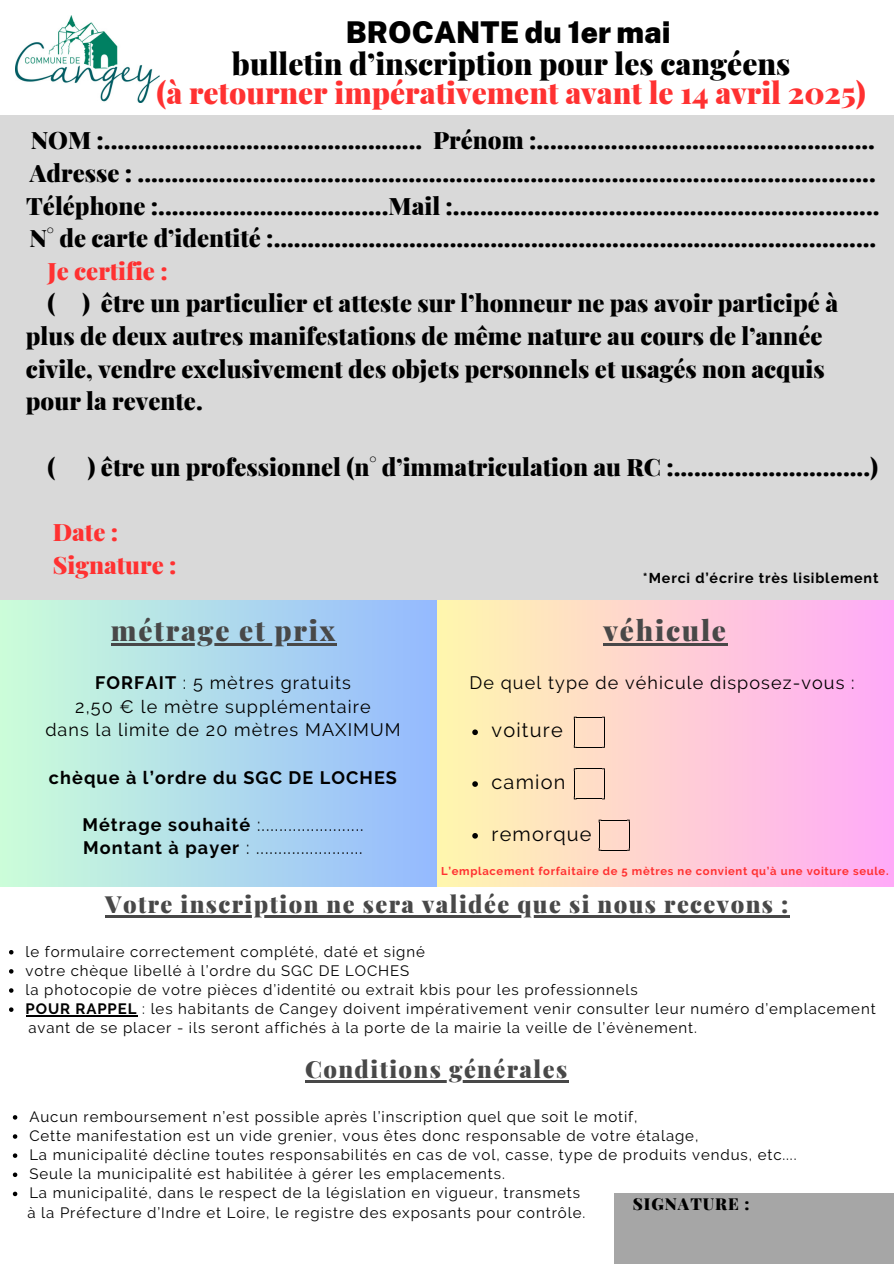
<style>
.page{position:relative;width:894px;height:1264px;background:#fff}
.page>*{position:absolute;margin:0;border:0;box-sizing:border-box;transform-origin:0 0}
.t1{font:900 30px/30.3px "Playfair Display";color:#ff3131;text-align:center}
.t2{font:900 28.2px "Playfair Display";letter-spacing:.06em;color:#484848}
.t3{font:900 24px "Playfair Display";color:#000}
.t4{font:900 24px/32.7px "Playfair Display";color:#ff3131}
.t5{font:900 23.7px "Playfair Display";letter-spacing:.06em;color:#484848}
.t6{font:19.95px "Raleway";letter-spacing:.06em;color:#000}
.t7{font:18px/23.7px "Raleway";letter-spacing:.06em;color:#000;text-align:center}
.t8{font:700 18px "Raleway";letter-spacing:.06em;color:#000}
.t9{font:900 16.5px "Playfair Display";letter-spacing:.06em;color:#000}
.t10{font:15px "Raleway";letter-spacing:.06em;color:#000}
.t11{font:700 14.25px "Raleway";letter-spacing:.06em;color:#000}
.t12{font:700 11.25px "Raleway";letter-spacing:.06em;color:#ff3131}
.s1{font-family:"Public Sans";color:#000}
.s2{color:#000}
.s3{font-weight:700}
</style>
<div class="page">
<div style="left:436px;top:600px;width:457px;height:286px;background:linear-gradient(to right,#fef7ac,#ffaaf8)"></div>
<div style="left:0;top:116px;width:893px;height:484px;background:#d9d9d9"></div>
<hr style="left:603px;top:643px;width:124px;height:2px;background:#484848">
<svg style="left:472px;top:729px;width:6px;height:6px"></svg>
<svg style="left:472px;top:781px;width:6px;height:5px"></svg>
<svg style="left:472px;top:833px;width:6px;height:5px"></svg>
<div style="left:0;top:600px;width:436px;height:286px;background:linear-gradient(to right,#ccfdd9,#95baff)"></div>
<div style="left:614px;top:1193px;width:279px;height:70px;background:#a6a6a6"></div>
<img style="left:15px;top:15px;width:144px;height:87px">
<svg style="left:573px;top:716px;width:31px;height:31px"></svg>
<hr style="left:111px;top:643px;width:225px;height:2px;background:#484848">
<hr style="left:105px;top:915px;width:684px;height:2px;background:#484848">
<svg style="left:9px;top:950px;width:5px;height:4px"></svg>
<svg style="left:9px;top:969px;width:5px;height:4px"></svg>
<svg style="left:9px;top:988px;width:5px;height:4px"></svg>
<svg style="left:9px;top:1007px;width:5px;height:4px"></svg>
<hr style="left:25px;top:1015px;width:112px;height:1px;background:#000">
<hr style="left:305px;top:1080px;width:263px;height:2px;background:#484848">
<svg style="left:13px;top:1115px;width:4px;height:4px"></svg>
<svg style="left:13px;top:1134px;width:4px;height:4px"></svg>
<svg style="left:13px;top:1153px;width:4px;height:4px"></svg>
<svg style="left:13px;top:1172px;width:4px;height:4px"></svg>
<svg style="left:13px;top:1191px;width:4px;height:5px"></svg>
<svg style="left:573px;top:768px;width:31px;height:31px"></svg>
<svg style="left:598px;top:819px;width:31px;height:31px"></svg>
<h3 class="t1" style="left:156px;top:16px;width:710px"><span class="s1">BROCANTE du 1er mai<br></span><span class="s2">bulletin d’inscription pour les cangéens<br></span>(à retourner impérativement avant le 14 avril 2025)</h3>
<h2 class="t3" style="left:31px;top:123px;width:845px">NOM :............................................... Prénom :..................................................</h2>
<h2 class="t3" style="left:30px;top:156px;width:847px">Adresse : .............................................................................................................</h2>
<h2 class="t3" style="left:26px;top:188px;width:854px">Téléphone :..................................Mail :...............................................................</h2>
<h2 class="t3" style="left:29px;top:221px;width:848px">N° de carte d’identité :.........................................................................................</h2>
<h2 class="t4" style="left:47px;top:253px;width:122px">Je certifie :</h2>
<h2 class="t3" style="left:47px;top:286px;width:792px">( ) être un particulier et atteste sur l’honneur ne pas avoir participé à</h2>
<h2 class="t3" style="left:26px;top:319px;width:797px">plus de deux autres manifestations de même nature au cours de l’année</h2>
<h2 class="t3" style="left:26px;top:352px;width:800px">civile, vendre exclusivement des objets personnels et usagés non acquis</h2>
<h2 class="t3" style="left:26px;top:384px;width:178px">pour la revente.</h2>
<h1 class="t3" style="left:47px;top:449px;width:10px">(</h1>
<h1 class="t3" style="left:87px;top:449px;width:791px">) être un professionnel (n° d’immatriculation au RC :.............................)</h1>
<h4 class="t4" style="left:53px;top:514px;width:125px">Date :<br>Signature :</h4>
<p class="t11" style="left:642px;top:570px;width:237px">*Merci d’écrire très lisiblement</p>
<p class="t2" style="left:603px;top:610px;width:124px">véhicule</p>
<h1 class="t7" style="left:469px;top:670px;width:386px">De quel type de véhicule disposez-vous :</h1>
<p class="t6" style="left:491px;top:718px;width:73px">voiture</p>
<h2 class="t6" style="left:491px;top:770px;width:75px">camion</h2>
<h4 class="t2" style="left:111px;top:610px;width:225px">métrage et prix</h4>
<h1 class="t7" style="left:45px;top:670px;width:357px"><span class="s3">FORFAIT</span> : 5 mètres gratuits<br>2,50 € le mètre supplémentaire<br>dans la limite de 20 mètres MAXIMUM</h1>
<h4 class="t8" style="left:49px;top:766px;width:349px">chèque à l’ordre du SGC DE LOCHES</h4>
<p class="t7" style="left:82px;top:812px;width:282px;text-align:left"><span class="s3">Métrage souhaité</span> :.......................<br><span class="s3">Montant à payer</span> : ........................</p>
<p class="t5" style="left:105px;top:887px;width:684px">Votre inscription ne sera validée que si nous recevons :</p>
<p class="t10" style="left:25px;top:942px;width:400px">le formulaire correctement complété, daté et signé</p>
<p class="t10" style="left:25px;top:961px;width:385px">votre chèque libellé à l’ordre du SGC DE LOCHES</p>
<p class="t10" style="left:25px;top:980px;width:613px">la photocopie de votre pièces d’identité ou extrait kbis pour les professionnels</p>
<p class="t10" style="left:25px;top:1000px;width:851px"><span class="s3">POUR RAPPEL</span> : les habitants de Cangey doivent impérativement venir consulter leur numéro d’emplacement</p>
<p class="t10" style="left:28px;top:1019px;width:669px">avant de se placer - ils seront affichés à la porte de la mairie la veille de l’évènement.</p>
<h2 class="t5" style="left:305px;top:1052px;width:263px">Conditions générales</h2>
<p class="t10" style="left:29px;top:1107px;width:609px">Aucun remboursement n’est possible après l’inscription quel que soit le motif,</p>
<p class="t10" style="left:29px;top:1126px;width:670px">Cette manifestation est un vide grenier, vous êtes donc responsable de votre étalage,</p>
<p class="t10" style="left:29px;top:1145px;width:768px">La municipalité décline toutes responsabilités en cas de vol, casse, type de produits vendus, etc....</p>
<p class="t10" style="left:29px;top:1165px;width:477px">Seule la municipalité est habilitée à gérer les emplacements.</p>
<h6 class="t10" style="left:29px;top:1184px;width:552px">La municipalité, dans le respect de la législation en vigueur, transmets</h6>
<h2 class="t10" style="left:27px;top:1203px;width:559px">à la Préfecture d’Indre et Loire, le registre des exposants pour contrôle.</h2>
<h2 class="t6" style="left:491px;top:822px;width:101px">remorque</h2>
<p class="t12" style="left:441px;top:864px;width:449px">L’emplacement forfaitaire de 5 mètres ne convient qu’à une voiture seule.</p>
<p class="t9" style="left:632px;top:1192px;width:118px">SIGNATURE :</p>
</div>
